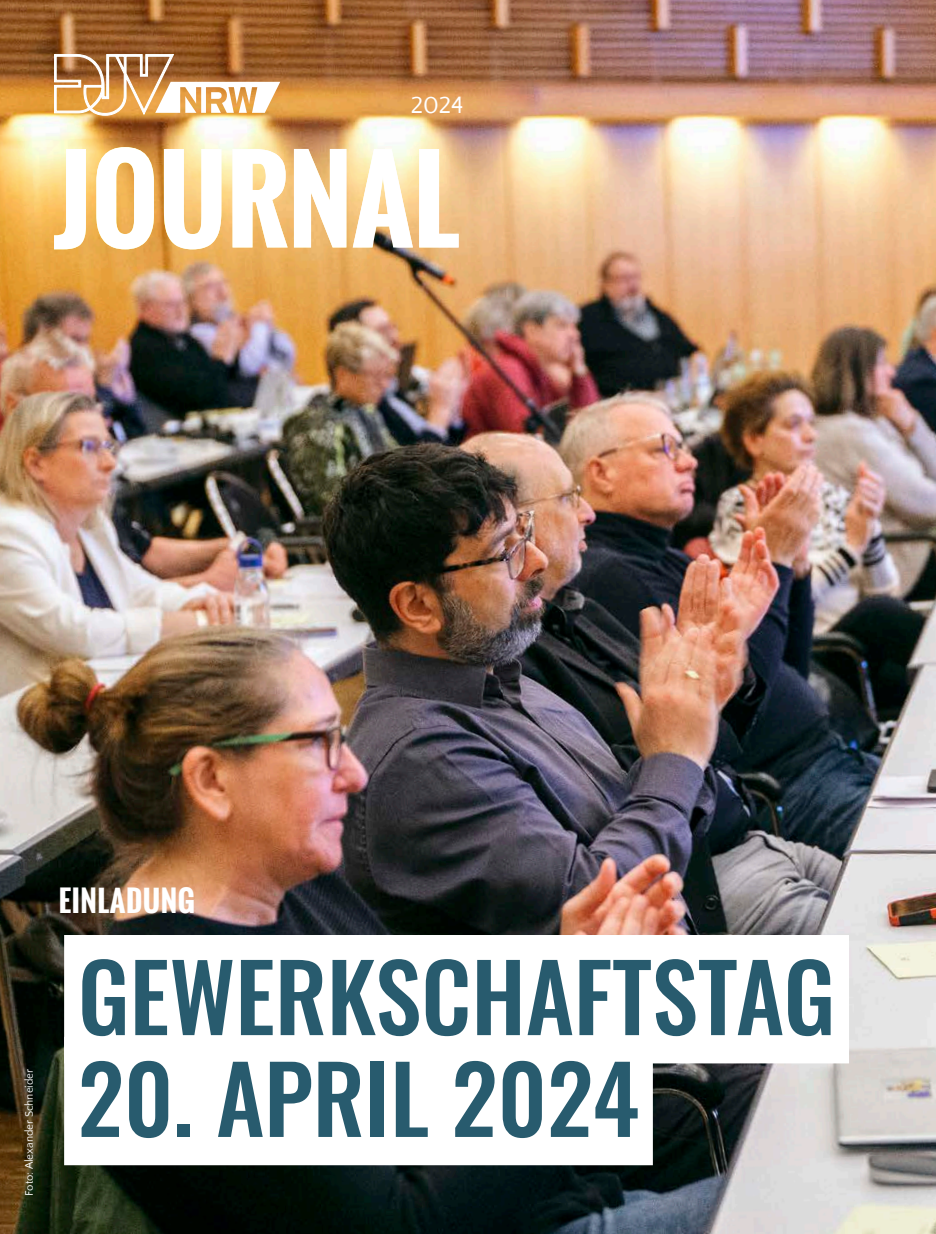
<style>
.page{position:relative;width:936px;height:1234px;background:#fff}
.page>*{position:absolute;margin:0;border:0;box-sizing:border-box;transform-origin:0 0}
.t1{font:700 111.9px "Oswald";color:#fff}
.t2{font:500 92.7px "Oswald";color:#285b6e}
.t3{font:700 28.65px "Oswald";letter-spacing:.02em;color:#fff}
.t4{font:24.3px "Quattrocento Sans";color:#fff}
.t5{font:11.25px "Quattrocento Sans";color:#fff}
</style>
<div class="page">
<img style="left:0;top:0;width:935px;height:1233px">
<svg style="left:53px;top:53px;width:227px;height:63px"></svg>
<div style="left:64px;top:934px;width:785px;height:129px;background:#fff"></div>
<div style="left:64px;top:1036px;width:588px;height:128px;background:#fff"></div>
<p class="t4" style="left:410px;top:93px;width:54px">2024</p>
<p class="t1" style="left:54px;top:115px;width:406px">JOURNAL</p>
<p class="t5" style="left:23px;top:1195px;width:128px;rotate:-90deg">Foto: Alexander Schneider</p>
<p class="t3" style="left:59px;top:878px;width:138px">EINLADUNG</p>
<p class="t2" style="left:78px;top:914px;width:759px">GEWERKSCHAFTSTAG</p>
<p class="t2" style="left:78px;top:1016px;width:563px">20. APRIL 2024</p>
</div>
